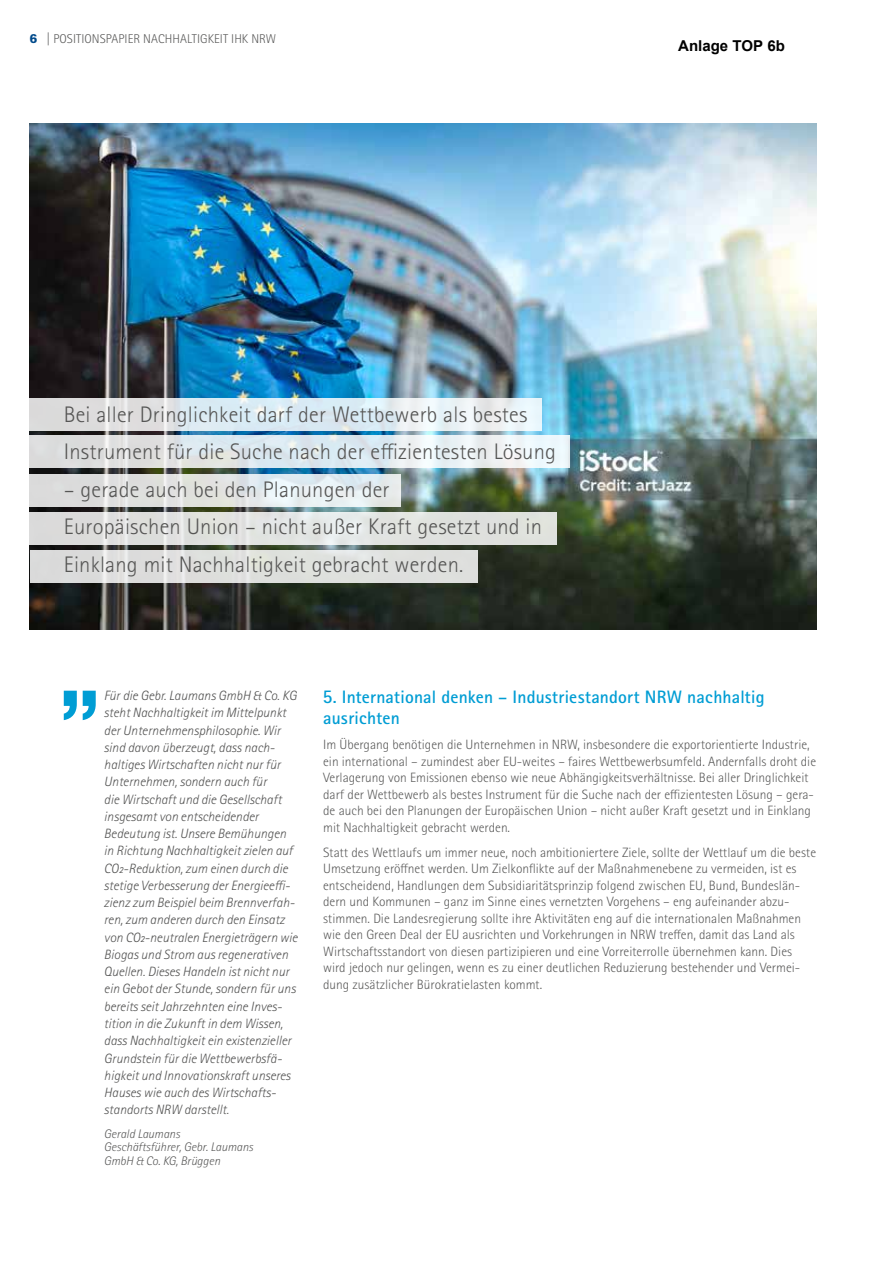
<style>
.page{position:relative;width:893px;height:1263px;background:#fff}
.page>*{position:absolute;margin:0;border:0;box-sizing:border-box;transform-origin:0 0}
.t1{font:300 22.5px/37.5px "Rotis Sans Serif Std";letter-spacing:.01em;color:#565655}
.t2{font:600 18px/21px "Rotis II Sans Pro";letter-spacing:.01em;color:#009dd4}
.t3{font:700 15px "Arial";color:#000}
.t4{font:300 13.5px/16.5px "Rotis II Sans Pro";color:#565655}
.t5{font:italic 300 13.5px/17.2px "Rotis Sans Serif Std";color:#565655}
.t6{font:300 12.75px "Rotis II Sans Pro";letter-spacing:.005em;color:#565655}
.t7{font:900 12.75px "Rotis II Sans Pro";color:#004a8b}
.t8{font:italic 300 12.45px/13.5px "Rotis II Sans Pro";color:#565655}
</style>
<div class="page">
<img style="left:30px;top:123px;width:786px;height:506px">
<svg style="left:30px;top:436px;width:540px;height:32px;background:#e2e8ec"></svg>
<svg style="left:30px;top:512px;width:527px;height:33px;background:#e0e2df"></svg>
<svg style="left:30px;top:474px;width:371px;height:33px;background:#e1e5e5"></svg>
<div style="left:30px;top:550px;width:447px;height:33px;background:#dedfdd"></div>
<svg style="left:30px;top:398px;width:512px;height:32px;background:#e0e8ed"></svg>
<svg style="left:64px;top:691px;width:32px;height:29px"></svg>
<p class="t7" style="left:30px;top:31px;width:9px">6</p>
<p class="t6" style="left:47px;top:32px;width:231px">| POSITIONSPAPIER NACHHALTIGKEIT IHK NRW</p>
<p class="t3" style="left:678px;top:35px;width:108px">Anlage TOP 6b</p>
<h1 class="t1" style="left:64px;top:396px;width:494px">Bei aller Dringlichkeit darf der Wettbewerb als bestes<br>Instrument für die Suche nach der effizientesten Lösung</h1>
<h1 class="t1" style="left:64px;top:471px;width:480px">– gerade auch bei den Planungen der<br>Europäischen Union – nicht außer Kraft gesetzt und in<br>Einklang mit Nachhaltigkeit gebracht werden.</h1>
<p class="t5" style="left:104px;top:687px;width:195px">Für die Gebr. Laumans GmbH &amp; Co. KG steht Nachhaltigkeit im Mittelpunkt der Unternehmensphilosophie. Wir sind davon überzeugt, dass nach&shy;haltiges Wirtschaften nicht nur für Unternehmen, sondern auch für<br>die Wirtschaft und die Gesellschaft insgesamt von entscheidender Bedeutung ist. Unsere Bemühungen in Richtung Nachhaltigkeit zielen auf CO2-Reduktion, zum einen durch die stetige Verbesserung der Energieeffi&shy;zienz zum Beispiel beim Brennverfah&shy;ren, zum anderen durch den Einsatz von CO2-neutralen Energieträgern wie Biogas und Strom aus regenerativen Quellen. Dieses Handeln ist nicht nur ein Gebot der Stunde, sondern für uns bereits seit Jahrzehnten eine Inves&shy;tition in die Zukunft in dem Wissen, dass Nachhaltigkeit ein existenzieller Grundstein für die Wettbewerbsfä&shy;higkeit und Innovationskraft unseres Hauses wie auch des Wirtschafts&shy;standorts NRW darstellt.</p>
<p class="t8" style="left:104px;top:1127px;width:151px">Gerald Laumans<br>Geschäftsführer, Gebr. Laumans<br>GmbH &amp; Co. KG, Brüggen</p>
<h2 class="t2" style="left:323px;top:687px;width:443px">5. International denken – Industriestandort NRW nachhaltig ausrichten</h2>
<p class="t4" style="left:323px;top:737px;width:494px">Im Übergang benötigen die Unternehmen in NRW, insbesondere die exportorientierte Industrie, ein international – zumindest aber EU-weites – faires Wettbewerbsumfeld. Andernfalls droht die Verlagerung von Emissionen ebenso wie neue Abhängigkeitsverhältnisse. Bei aller Dringlichkeit darf der Wettbewerb als bestes Instrument für die Suche nach der effizientesten Lösung – gera&shy;de auch bei den Planungen der Europäischen Union – nicht außer Kraft gesetzt und in Einklang mit Nachhaltigkeit gebracht werden.</p>
<p class="t4" style="left:323px;top:844px;width:494px">Statt des Wettlaufs um immer neue, noch ambitioniertere Ziele, sollte der Wettlauf um die beste Umsetzung eröffnet werden. Um Zielkonflikte auf der Maßnahmenebene zu vermeiden, ist es entscheidend, Handlungen dem Subsidiaritätsprinzip folgend zwischen EU, Bund, Bundeslän&shy;dern und Kommunen – ganz im Sinne eines vernetzten Vorgehens – eng aufeinander abzu&shy;stimmen. Die Landesregierung sollte ihre Aktivitäten eng auf die internationalen Maßnahmen wie den Green Deal der EU ausrichten und Vorkehrungen in NRW treffen, damit das Land als Wirtschaftsstandort von diesen partizipieren und eine Vorreiterrolle übernehmen kann. Dies wird jedoch nur gelingen, wenn es zu einer deutlichen Reduzierung bestehender und Vermei&shy;dung zusätzlicher Bürokratielasten kommt.</p>
</div>
